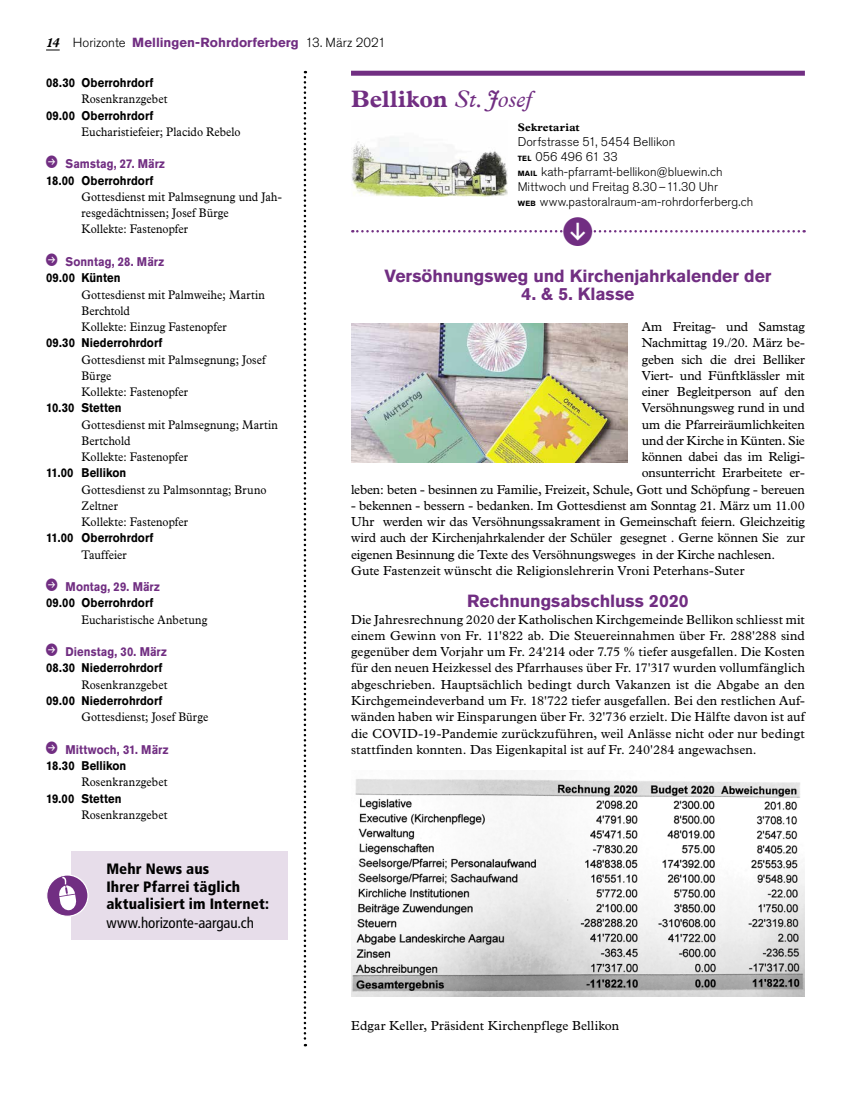
<style>
.page{position:relative;width:851px;height:1099px;background:#fff}
.page>*{position:absolute;margin:0;border:0;box-sizing:border-box;transform-origin:0 0}
.t1{font:700 23.75px "Plantin MT Pro";letter-spacing:.01em;color:#712e82}
.t2{font:700 17.5px "Akzidenz Grotesk Pro";letter-spacing:-.005em;color:#712e82}
.t3{font:900 condensed 15px/17.5px "Frutiger LT Std";letter-spacing:.01em;color:#000}
.t4{font:condensed 15px "Frutiger LT Std";letter-spacing:-.005em;color:#000}
.t5{font:13.12px/16.2px "Plantin Std";letter-spacing:-.005em;color:#000;text-align:right}
.t6{font:700 13.12px "Akzidenz Grotesk Pro";letter-spacing:.005em;color:#712e82}
.t7{font:12.5px/16.2px "Plantin Std";letter-spacing:.01em;color:#000;scale:.9 1}
.t8{font:700 12.5px "Akzidenz Grotesk Pro";letter-spacing:.005em;color:#000;scale:.9 1}
.t9{font:300 12.5px/15px "Akzidenz Grotesk Pro";letter-spacing:.005em;color:#000}
.t10{font:700 12.5px "Akzidenz Grotesk Pro";letter-spacing:.005em;color:#712e82;scale:.9 1}
.t11{font:700 11px "Plantin MT Pro";letter-spacing:.025em;color:#000}
.s1{font-family:"Plantin Std";font-style:italic;color:#000}
.s2{font-weight:300;color:#000}
.s3{font-weight:400;font-style:italic}
.s4{font-weight:700;font-size:7.5px}
</style>
<div class="page">
<svg style="left:46px;top:50px;width:14px;height:1px"></svg>
<svg style="left:303px;top:71px;width:3px;height:975px"></svg>
<img style="left:351px;top:324px;width:276px;height:138px">
<img style="left:351px;top:771px;width:453px;height:225px">
<div style="left:351px;top:71px;width:453px;height:5px;background:#712e82"></div>
<img style="left:351px;top:137px;width:156px;height:59px">
<div style="left:71px;top:851px;width:216px;height:88px;background:#e7ddea"></div>
<div style="left:47px;top:875px;width:41px;height:41px;background:#712e82;border-radius:50%"></div>
<div style="left:46px;top:874px;width:43px;height:42px;border:1px solid #fff;border-radius:50%"></div>
<svg style="left:58px;top:876px;width:19px;height:34px"></svg>
<svg style="left:352px;top:230px;width:452px;height:3px"></svg>
<p class="t6" style="left:46px;top:34px;width:341px"><span class="s1">14</span> <span class="s2">Horizonte</span> Mellingen-Rohrdorferberg <span class="s2">13. März 2021</span></p>
<p class="t8" style="left:46px;top:75px;width:121px">08.30 Oberrohrdorf</p>
<p class="t7" style="left:81px;top:91px;width:97px">Rosenkranzgebet</p>
<p class="t8" style="left:46px;top:107px;width:121px">09.00 Oberrohrdorf</p>
<p class="t7" style="left:81px;top:124px;width:178px">Eucharistiefeier; Placido Rebelo</p>
<p class="t10" style="left:66px;top:156px;width:112px">Samstag, 27. März</p>
<p class="t8" style="left:46px;top:172px;width:121px">18.00 Oberrohrdorf</p>
<p class="t7" style="left:81px;top:189px;width:224px">Gottesdienst mit Palmsegnung und Jah&shy;resgedächtnissen; Josef Bürge<br>Kollekte: Fastenopfer</p>
<p class="t10" style="left:66px;top:253px;width:111px">Sonntag, 28. März</p>
<p class="t8" style="left:46px;top:270px;width:84px">09.00 Künten</p>
<p class="t7" style="left:81px;top:286px;width:205px">Gottesdienst mit Palmweihe; Martin<br>Berchtold<br>Kollekte: Einzug Fastenopfer</p>
<p class="t8" style="left:46px;top:335px;width:131px">09.30 Niederrohrdorf</p>
<p class="t7" style="left:81px;top:351px;width:206px">Gottesdienst mit Palmsegnung; Josef<br>Bürge<br>Kollekte: Fastenopfer</p>
<p class="t8" style="left:46px;top:400px;width:85px">10.30 Stetten</p>
<p class="t7" style="left:81px;top:416px;width:220px">Gottesdienst mit Palmsegnung; Martin<br>Bertchold<br>Kollekte: Fastenopfer</p>
<p class="t8" style="left:46px;top:465px;width:91px">11.00 Bellikon</p>
<p class="t7" style="left:81px;top:481px;width:207px">Gottesdienst zu Palmsonntag; Bruno<br>Zeltner<br>Kollekte: Fastenopfer</p>
<p class="t8" style="left:46px;top:530px;width:121px">11.00 Oberrohrdorf</p>
<p class="t7" style="left:81px;top:546px;width:52px">Tauffeier</p>
<p class="t10" style="left:66px;top:578px;width:106px">Montag, 29. März</p>
<p class="t8" style="left:46px;top:595px;width:121px">09.00 Oberrohrdorf</p>
<p class="t7" style="left:81px;top:611px;width:141px">Eucharistische Anbetung</p>
<p class="t10" style="left:66px;top:643px;width:114px">Dienstag, 30. März</p>
<p class="t8" style="left:46px;top:660px;width:131px">08.30 Niederrohrdorf</p>
<p class="t7" style="left:81px;top:676px;width:97px">Rosenkranzgebet</p>
<p class="t8" style="left:46px;top:692px;width:131px">09.00 Niederrohrdorf</p>
<p class="t7" style="left:81px;top:709px;width:142px">Gottesdienst; Josef Bürge</p>
<p class="t10" style="left:66px;top:741px;width:116px">Mittwoch, 31. März</p>
<p class="t8" style="left:46px;top:757px;width:91px">18.30 Bellikon</p>
<p class="t7" style="left:81px;top:774px;width:97px">Rosenkranzgebet</p>
<p class="t8" style="left:46px;top:790px;width:85px">19.00 Stetten</p>
<p class="t7" style="left:81px;top:806px;width:97px">Rosenkranzgebet</p>
<p class="t3" style="left:106px;top:860px;width:164px">Mehr News aus<br>Ihrer Pfarrei täglich aktualisiert im Internet:</p>
<p class="t4" style="left:106px;top:914px;width:149px">www.horizonte-aargau.ch</p>
<h1 class="t1" style="left:351px;top:85px;width:182px">Bellikon <span class="s3">St. Josef</span></h1>
<p class="t11" style="left:517px;top:120px;width:64px">Sekretariat</p>
<p class="t9" style="left:517px;top:134px;width:237px">Dorfstrasse 51, 5454 Bellikon<br><span class="s4">TEL</span> 056 496 61 33<br><span class="s4">MAIL</span> kath-pfarramt-bellikon@bluewin.ch Mittwoch und Freitag 8.30–11.30 Uhr<br><span class="s4">WEB</span> www.pastoralraum-am-rohrdorferberg.ch</p>
<h2 class="t2" style="left:384px;top:265px;width:388px">Versöhnungsweg und Kirchenjahrkalender der</h2>
<h2 class="t2" style="left:521px;top:282px;width:114px">4. &amp; 5. Klasse</h2>
<p class="t5" style="left:351px;top:318px;width:455px">Am Freitag- und Samstag<br>Nachmittag 19./20. März be-<br>geben sich die drei Belliker<br>Viert- und Fünftklässler mit<br>einer Begleitperson auf den<br>Versöhnungsweg rund in und<br>um die Pfarreiräumlichkeiten<br>und der Kirche in Künten. Sie<br>können dabei das im Religi-<br>onsunterricht Erarbeitete er-<br>leben: beten - besinnen zu Familie, Freizeit, Schule, Gott und Schöpfung - bereuen</p>
<p class="t5" style="left:351px;top:497px;width:455px;text-align:left">- bekennen - bessern - bedanken. Im Gottesdienst am Sonntag 21. März um 11.00<br>Uhr werden wir das Versöhnungssakrament in Gemeinschaft feiern. Gleichzeitig wird auch der Kirchenjahrkalender der Schüler gesegnet . Gerne können Sie zur eigenen Besinnung die Texte des Versöhnungsweges in der Kirche nachlesen.<br>Gute Fastenzeit wünscht die Religionslehrerin Vroni Peterhans-Suter</p>
<h2 class="t2" style="left:467px;top:590px;width:223px">Rechnungsabschluss 2020</h2>
<p class="t5" style="left:351px;top:611px;width:455px;text-align:justify">Die Jahresrechnung 2020 der Katholischen Kirchgemeinde Bellikon schliesst mit einem Gewinn von Fr. 11'822 ab. Die Steuereinnahmen über Fr. 288'288 sind gegenüber dem Vorjahr um Fr. 24'214 oder 7.75 % tiefer ausgefallen. Die Kosten für den neuen Heizkessel des Pfarrhauses über Fr. 17'317 wurden vollumfänglich abgeschrieben. Hauptsächlich bedingt durch Vakanzen ist die Abgabe an den Kirchgemeindeverband um Fr. 18'722 tiefer ausgefallen. Bei den restlichen Auf&shy;wänden haben wir Einsparungen über Fr. 32'736 erzielt. Die Hälfte davon ist auf die COVID-19-Pandemie zurückzuführen, weil Anlässe nicht oder nur bedingt stattfinden konnten. Das Eigenkapital ist auf Fr. 240'284 angewachsen.</p>
<p class="t5" style="left:351px;top:1017px;width:270px">Edgar Keller, Präsident Kirchenpflege Bellikon</p>
</div>
